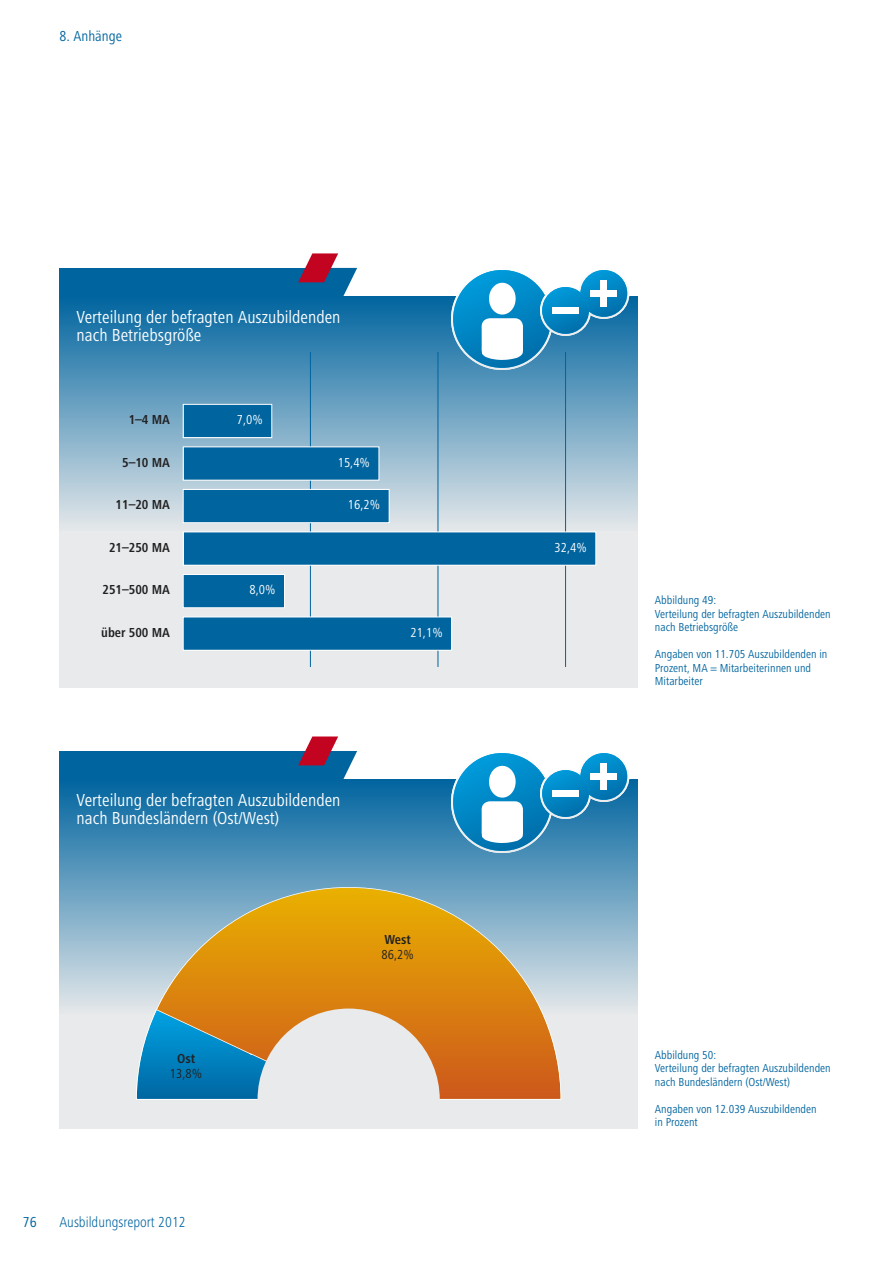
<style>
.page{position:relative;width:893px;height:1263px;background:#fff}
.page>*{position:absolute;margin:0;border:0;box-sizing:border-box;transform-origin:0 0}
.t1{font:condensed 18px/18px "Frutiger Next LT";color:#fff}
.t2{font:300 condensed 15px "Frutiger Next LT";color:#00649f}
.t3{font:condensed 15px "Frutiger Next LT";color:#00649f}
.t4{font:700 condensed 13.5px "Frutiger Next LT";color:#222122}
.t5{font:condensed 13.5px "Frutiger Next LT";color:#fff}
.t6{font:condensed 13.5px "Frutiger Next LT";color:#222122}
.t7{font:condensed 12px/13.5px "Frutiger Next LT";color:#00649f}
</style>
<div class="page">
<div style="left:60px;top:506px;width:578px;height:182px;background:#e8eaeb"></div>
<div style="left:60px;top:268px;width:283px;height:30px;background:#00649f"></div>
<div style="left:60px;top:297px;width:578px;height:234px;background:linear-gradient(to bottom,#02659f,#e4e7ea)"></div>
<svg style="left:298px;top:253px;width:59px;height:44px"></svg>
<svg style="left:578px;top:268px;width:51px;height:51px"></svg>
<svg style="left:453px;top:270px;width:174px;height:98px"></svg>
<div style="left:542px;top:287px;width:47px;height:47px;background:linear-gradient(to bottom,#0099d9,#0071ad);border-radius:50%"></div>
<div style="left:552px;top:307px;width:27px;height:7px;background:#fff"></div>
<hr style="left:310px;top:352px;width:1px;height:315px;background:#00649f">
<hr style="left:438px;top:352px;width:1px;height:315px;background:#00649f">
<hr style="left:565px;top:352px;width:1px;height:315px;background:#00649f">
<div style="left:184px;top:405px;width:87px;height:32px;background:#00649f"></div>
<div style="left:183px;top:404px;width:89px;height:34px;border:1px solid #fff"></div>
<div style="left:184px;top:447px;width:195px;height:33px;background:#00649f"></div>
<div style="left:183px;top:446px;width:196px;height:34px;border:1px solid #fff"></div>
<div style="left:184px;top:490px;width:205px;height:32px;background:#00649f"></div>
<div style="left:183px;top:489px;width:206px;height:34px;border:1px solid #fff"></div>
<div style="left:184px;top:532px;width:411px;height:33px;background:#00649f"></div>
<div style="left:183px;top:531px;width:413px;height:35px;border:1px solid #fff"></div>
<div style="left:184px;top:575px;width:100px;height:32px;background:#00649f"></div>
<div style="left:183px;top:574px;width:102px;height:34px;border:1px solid #fff"></div>
<div style="left:184px;top:617px;width:267px;height:33px;background:#00649f"></div>
<div style="left:183px;top:617px;width:269px;height:34px;border:1px solid #fff"></div>
<div style="left:60px;top:989px;width:578px;height:140px;background:#e8eaeb"></div>
<div style="left:60px;top:751px;width:283px;height:30px;background:#00649f"></div>
<div style="left:60px;top:780px;width:578px;height:234px;background:linear-gradient(to bottom,#02659f,#e3e7ea)"></div>
<svg style="left:298px;top:736px;width:59px;height:44px"></svg>
<svg style="left:578px;top:751px;width:51px;height:51px"></svg>
<svg style="left:453px;top:753px;width:174px;height:98px"></svg>
<div style="left:542px;top:770px;width:47px;height:47px;background:linear-gradient(to bottom,#0099d9,#0071ad);border-radius:50%"></div>
<div style="left:552px;top:790px;width:27px;height:7px;background:#fff"></div>
<svg style="left:136px;top:887px;width:425px;height:213px;background:#c69849"></svg>
<svg style="left:136px;top:1006px;width:304px;height:94px"></svg>
<p class="t3" style="left:60px;top:31px;width:64px">8. Anhänge</p>
<h1 class="t1" style="left:77px;top:310px;width:265px">Verteilung der befragten Auszubildenden nach Betriebsgröße</h1>
<p class="t4" style="left:129px;top:415px;width:43px">1–4 MA</p>
<p class="t4" style="left:122px;top:458px;width:49px">5–10 MA</p>
<p class="t4" style="left:116px;top:500px;width:56px">11–20 MA</p>
<p class="t5" style="left:237px;top:415px;width:28px">7,0%</p>
<p class="t5" style="left:338px;top:458px;width:34px">15,4%</p>
<p class="t5" style="left:348px;top:500px;width:34px">16,2%</p>
<p class="t4" style="left:109px;top:543px;width:63px">21–250 MA</p>
<p class="t5" style="left:555px;top:543px;width:34px">32,4%</p>
<p class="t4" style="left:102px;top:585px;width:69px">251–500 MA</p>
<p class="t5" style="left:250px;top:585px;width:28px">8,0%</p>
<p class="t4" style="left:101px;top:628px;width:70px">über 500 MA</p>
<p class="t5" style="left:410px;top:628px;width:34px">21,1%</p>
<h1 class="t1" style="left:77px;top:793px;width:265px">Verteilung der befragten Auszubildenden nach Bundesländern (Ost/West)</h1>
<p class="t4" style="left:177px;top:1053px;width:19px">Ost</p>
<p class="t6" style="left:170px;top:1068px;width:34px">13,8%</p>
<p class="t4" style="left:384px;top:935px;width:28px">West</p>
<p class="t6" style="left:381px;top:950px;width:34px">86,2%</p>
<p class="t3" style="left:23px;top:1217px;width:15px">76</p>
<p class="t2" style="left:60px;top:1217px;width:128px">Ausbildungsreport 2012</p>
<p class="t7" style="left:655px;top:595px;width:177px">Abbildung 49:<br>Verteilung der befragten Auszubildenden nach Betriebsgröße</p>
<p class="t7" style="left:655px;top:649px;width:174px">Angaben von 11.705 Auszubildenden in<br>Prozent, MA = Mitarbeiterinnen und<br>Mitarbeiter</p>
<p class="t7" style="left:655px;top:1049px;width:177px">Abbildung 50:<br>Verteilung der befragten Auszubildenden nach Bundesländern (Ost/West)</p>
<p class="t7" style="left:655px;top:1103px;width:163px">Angaben von 12.039 Auszubildenden in Prozent</p>
</div>
